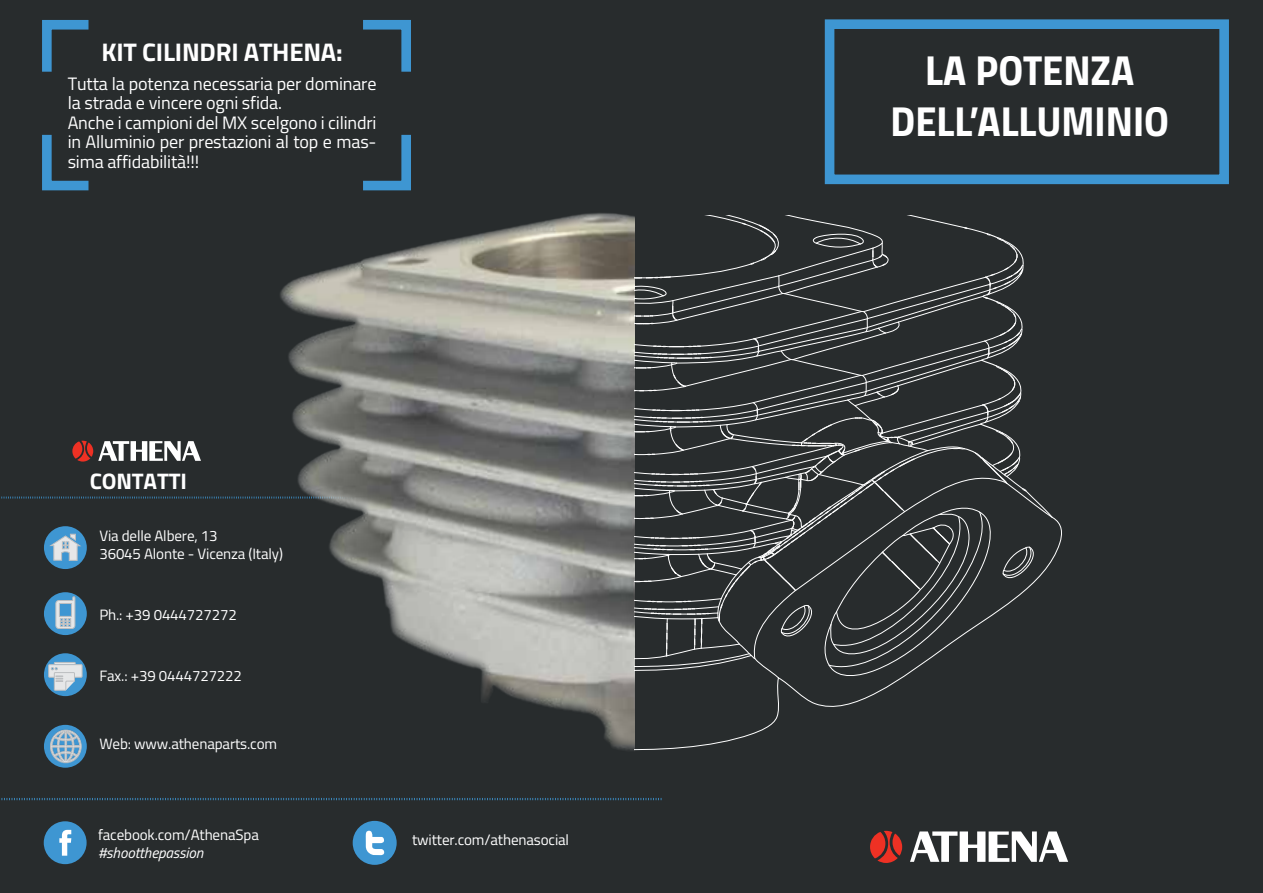
<style>
.page{position:relative;width:1263px;height:893px;background:#282c2d}
.page>*{position:absolute;margin:0;border:0;box-sizing:border-box;transform-origin:0 0}
.t1{font:42px/50.4px "Titillium Bold Upright";color:#fff;text-align:center}
.t2{font:700 25.5px "Titillium";letter-spacing:-.01em;color:#fff}
.t3{font:700 22.5px "Titillium";letter-spacing:-.01em;color:#fff}
.t4{font:18px/19.5px "Titillium";letter-spacing:-.01em;color:#fff}
.t5{font:15px/18px "Titillium";letter-spacing:-.01em;color:#fff}
.t6{font:italic 15px "Titillium";letter-spacing:-.01em;color:#fff}
</style>
<div class="page">
<svg style="left:1px;top:496px;width:272px;height:3px"></svg>
<img style="left:273px;top:213px;width:361px;height:588px">
<svg style="left:634px;top:215px;width:419px;height:536px"></svg>
<div style="left:825px;top:19px;width:404px;height:165px;border:10px solid #3e96d2"></div>
<svg style="left:42px;top:134px;width:47px;height:57px"></svg>
<svg style="left:363px;top:134px;width:48px;height:57px"></svg>
<svg style="left:363px;top:20px;width:48px;height:52px"></svg>
<svg style="left:42px;top:20px;width:47px;height:52px"></svg>
<svg style="left:910px;top:831px;width:158px;height:31px"></svg>
<svg style="left:870px;top:831px;width:32px;height:32px"></svg>
<svg style="left:1px;top:798px;width:660px;height:2px"></svg>
<div style="left:353px;top:821px;width:44px;height:44px;background:#3e96d2;border-radius:50%"></div>
<svg style="left:366px;top:831px;width:18px;height:24px"></svg>
<div style="left:44px;top:821px;width:43px;height:43px;background:#3e96d2;border-radius:50%"></div>
<svg style="left:59px;top:830px;width:12px;height:26px"></svg>
<div style="left:44px;top:592px;width:43px;height:43px;background:#3e96d2;border-radius:50%"></div>
<div style="left:44px;top:526px;width:43px;height:43px;background:#3e96d2;border-radius:50%"></div>
<div style="left:44px;top:725px;width:43px;height:43px;background:#3e96d2;border-radius:50%"></div>
<svg style="left:55px;top:596px;width:20px;height:33px"></svg>
<div style="left:44px;top:653px;width:43px;height:43px;background:#3e96d2;border-radius:50%"></div>
<div style="left:49px;top:665px;width:33px;height:12px;background:#e6e7e8"></div>
<div style="left:49px;top:664px;width:33px;height:13px;border:1px solid #bcbec0"></div>
<svg style="left:51px;top:662px;width:25px;height:29px"></svg>
<svg style="left:50px;top:729px;width:31px;height:34px"></svg>
<svg style="left:50px;top:534px;width:30px;height:26px"></svg>
<svg style="left:72px;top:441px;width:129px;height:21px"></svg>
<h2 class="t2" style="left:102px;top:33px;width:243px">KIT CILINDRI ATHENA:</h2>
<p class="t4" style="left:68px;top:73px;width:310px">Tutta la potenza necessaria per dominare la strada e vincere ogni sfida.<br>Anche i campioni del MX scelgono i cilindri in Alluminio per prestazioni al top e mas&shy;sima affidabilità!!!</p>
<p class="t3" style="left:90px;top:463px;width:99px">CONTATTI</p>
<p class="t5" style="left:99px;top:526px;width:185px">Via delle Albere, 13<br>36045 Alonte - Vicenza (Italy)</p>
<p class="t5" style="left:99px;top:605px;width:139px">Ph.: +39 0444727272</p>
<p class="t5" style="left:99px;top:666px;width:144px">Fax.: +39 0444727222</p>
<p class="t5" style="left:99px;top:734px;width:179px">Web: www.athenaparts.com</p>
<p class="t5" style="left:98px;top:825px;width:162px">facebook.com/AthenaSpa</p>
<p class="t6" style="left:98px;top:842px;width:107px">#shootthepassion</p>
<p class="t5" style="left:412px;top:830px;width:159px">twitter.com/athenasocial</p>
<h1 class="t1" style="left:890px;top:43px;width:280px">LA POTENZA<br>DELL’ALLUMINIO</h1>
</div>
